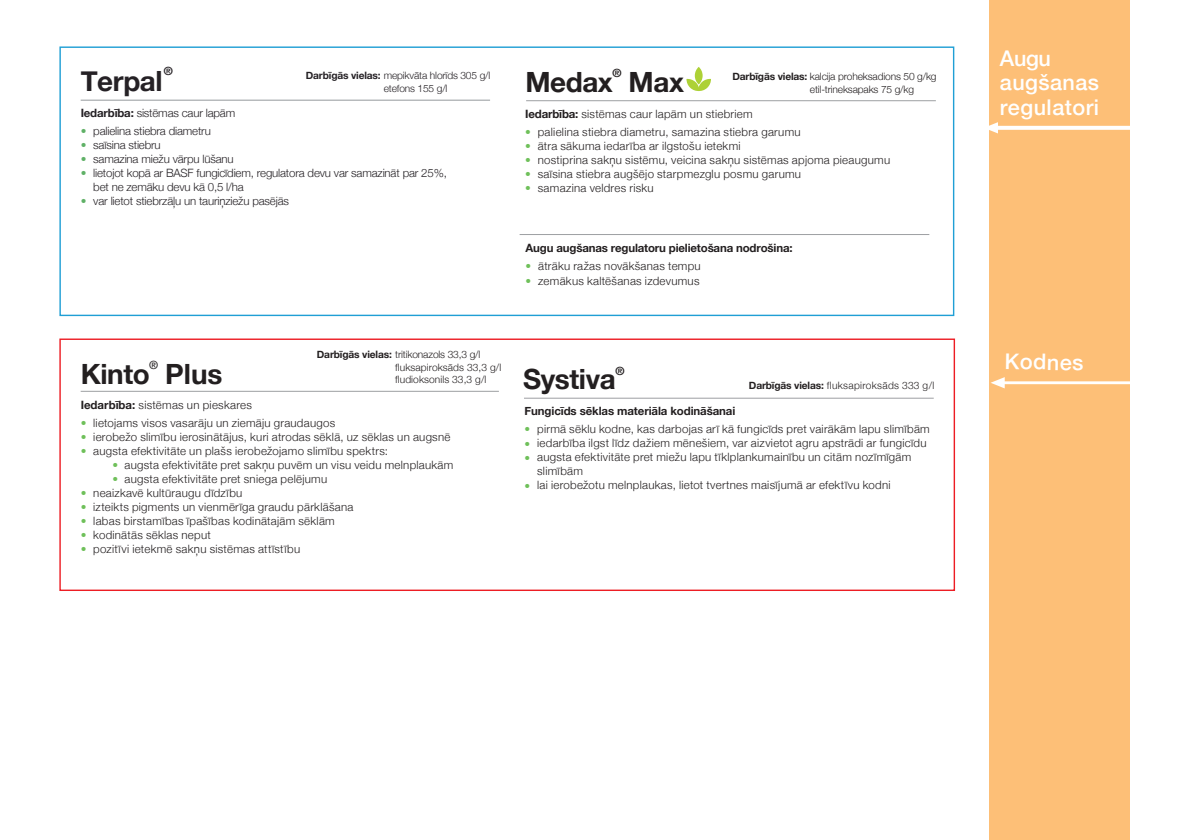
<style>
.page{position:relative;width:1191px;height:840px;background:#fff}
.page>*{position:absolute;margin:0;border:0;box-sizing:border-box;transform-origin:0 0}
.t1{font:700 27.8px "Helvetica Neue";letter-spacing:-.015em;color:#231f20}
.t2{font:700 27.8px "Helvetica Neue";letter-spacing:-.015em;color:#252125}
.t3{font:500 21.6px/24px "Helvetica Neue";letter-spacing:.02em;color:#fff}
.t4{font:300 11.4px/13.8px "Helvetica Neue";letter-spacing:.025em;color:#231f20}
.t5{font:300 11.4px/14px "Helvetica Neue";letter-spacing:-.015em;color:#252125}
.t6{font:700 11.4px "Helvetica Neue";letter-spacing:-.015em;color:#231f20}
.t7{font:300 11.4px/14px "Helvetica Neue";color:#6fc05a}
.t8{font:700 11.4px "Helvetica Neue";color:#252125}
.t9{font:500 11.4px "Helvetica Neue";color:#231f20}
.t10{font:300 10.2px/12.6px "Helvetica Neue";letter-spacing:.005em;color:#231f20}
.t11{font:300 10.2px "Helvetica Neue";letter-spacing:-.015em;color:#231f20}
.t12{font:300 10.2px/13px "Helvetica Neue";letter-spacing:-.015em;color:#252125}
.t13{font:300 10.2px "Helvetica Neue";letter-spacing:.03em;color:#231f20}
.s1{font-weight:700}
.s2{color:#60b167}
.s3{color:#6fc05a}
</style>
<div class="page">
<div style="left:989px;top:0;width:140px;height:839px;background:#fdbf77"></div>
<hr style="left:81px;top:100px;width:409px;height:1px;background:#95999c">
<svg style="left:998px;top:126px;width:132px;height:4px"></svg>
<svg style="left:989px;top:122px;width:9px;height:11px"></svg>
<hr style="left:1003px;top:381px;width:139px;height:3px;background:#fff">
<svg style="left:991px;top:377px;width:13px;height:11px"></svg>
<div style="left:59px;top:338px;width:896px;height:252px;border:1px solid #ed1d24"></div>
<hr style="left:81px;top:391px;width:418px;height:1px;background:#9d9fa2">
<hr style="left:524px;top:397px;width:409px;height:1px;background:#9d9fa2">
<hr style="left:519px;top:234px;width:410px;height:1px;background:#9d9fa2">
<svg style="left:686px;top:79px;width:25px;height:12px"></svg>
<div style="left:695px;top:67px;width:7px;height:17px;background:#add136;border-radius:50%"></div>
<hr style="left:526px;top:100px;width:410px;height:1px;background:#9d9fa2">
<h1 class="t2" style="left:81px;top:59px;width:83px">Terpal</h1>
<p class="t8" style="left:164px;top:62px;width:11px">®</p>
<p class="t5" style="left:81px;top:105px;width:156px"><span class="s1">Iedarbība:</span> sistēmas caur lapām</p>
<p class="t5" style="left:81px;top:123px;width:132px"><span class="s2">•</span> palielina stiebra diametru</p>
<p class="t5" style="left:81px;top:137px;width:82px"><span class="s2">•</span> saīsina stiebru</p>
<p class="t5" style="left:81px;top:151px;width:154px"><span class="s2">•</span> samazina miežu vārpu lūšanu</p>
<p class="t5" style="left:93px;top:165px;width:355px;text-indent:-13px"><span class="s2">•</span> lietojot kopā ar BASF fungicīdiem, regulatora devu var samazināt par 25%, bet ne zemāku devu kā 0,5 l/ha</p>
<p class="t5" style="left:81px;top:193px;width:210px"><span class="s2">•</span> var lietot stiebrzāļu un tauriņziežu pasējās</p>
<p class="t12" style="left:384px;top:68px;width:108px;text-indent:-78px"><span class="s1">Darbīgās vielas:</span> mepikvāta hlorīds 305 g/l etefons 155 g/l</p>
<p class="t6" style="left:612px;top:64px;width:11px">®</p>
<h1 class="t1" style="left:628px;top:60px;width:57px">Max</h1>
<h1 class="t1" style="left:525px;top:60px;width:89px">Medax</h1>
<p class="t11" style="left:732px;top:68px;width:206px"><span class="s1">Darbīgās vielas:</span> kalcija proheksadions 50 g/kg</p>
<p class="t11" style="left:810px;top:81px;width:106px">etil-trineksapaks 75 g/kg</p>
<p class="t4" style="left:525px;top:106px;width:229px"><span class="s1">Iedarbība:</span> sistēmas caur lapām un stiebriem</p>
<p class="t4" style="left:525px;top:124px;width:277px"><span class="s3">•</span> palielina stiebra diametru, samazina stiebra garumu</p>
<p class="t4" style="left:525px;top:138px;width:217px"><span class="s3">•</span> ātra sākuma iedarība ar ilgstošu ietekmi</p>
<p class="t4" style="left:525px;top:152px;width:366px"><span class="s3">•</span> nostiprina sakņu sistēmu, veicina sakņu sistēmas apjoma pieaugumu</p>
<p class="t4" style="left:525px;top:166px;width:277px"><span class="s3">•</span> saīsina stiebra augšējo starpmezglu posmu garumu</p>
<p class="t4" style="left:525px;top:180px;width:130px"><span class="s3">•</span> samazina veldres risku</p>
<h2 class="t3" style="left:1000px;top:45px;width:101px">Augu augšanas regulatori</h2>
<p class="t6" style="left:525px;top:239px;width:268px">Augu augšanas regulatoru pielietošana nodrošina:</p>
<p class="t4" style="left:525px;top:258px;width:177px"><span class="s3">•</span> ātrāku ražas novākšanas tempu</p>
<p class="t4" style="left:525px;top:272px;width:175px"><span class="s3">•</span> zemākus kaltēšanas izdevumus</p>
<p class="t10" style="left:395px;top:347px;width:107px;text-indent:-78px"><span class="s1">Darbīgās vielas:</span> tritikonazols 33,3 g/l fluksapiroksāds 33,3 g/l fludioksonils 33,3 g/l</p>
<p class="t9" style="left:149px;top:356px;width:11px">®</p>
<p class="t4" style="left:81px;top:396px;width:173px"><span class="s1">Iedarbība:</span> sistēmas un pieskares</p>
<p class="t4" style="left:81px;top:414px;width:256px"><span class="s3">•</span> lietojams visos vasarāju un ziemāju graudaugos</p>
<p class="t4" style="left:81px;top:428px;width:371px"><span class="s3">•</span> ierobežo slimību ierosinātājus, kuri atrodas sēklā, uz sēklas un augsnē</p>
<p class="t4" style="left:81px;top:442px;width:309px"><span class="s3">•</span> augsta efektivitāte un plašs ierobežojamo slimību spektrs:</p>
<p class="t4" style="left:112px;top:456px;width:342px"><span class="s3">•</span> augsta efektivitāte pret sakņu puvēm un visu veidu melnplaukām</p>
<p class="t4" style="left:112px;top:470px;width:216px"><span class="s3">•</span> augsta efektivitāte pret sniega pelējumu</p>
<p class="t4" style="left:81px;top:485px;width:163px"><span class="s3">•</span> neaizkavē kultūraugu dīdzību</p>
<p class="t4" style="left:81px;top:499px;width:274px"><span class="s3">•</span> izteikts pigments un vienmērīga graudu pārklāšana</p>
<p class="t4" style="left:81px;top:513px;width:256px"><span class="s3">•</span> labas birstamības īpašības kodinātajām sēklām</p>
<p class="t4" style="left:81px;top:527px;width:132px"><span class="s3">•</span> kodinātās sēklas neput</p>
<p class="t4" style="left:81px;top:540px;width:221px"><span class="s3">•</span> pozitīvi ietekmē sakņu sistēmas attīstību</p>
<h1 class="t1" style="left:81px;top:351px;width:143px">Kinto Plus</h1>
<p class="t6" style="left:615px;top:361px;width:11px">®</p>
<h1 class="t1" style="left:523px;top:357px;width:94px">Systiva</h1>
<p class="t13" style="left:749px;top:377px;width:187px"><span class="s1">Darbīgās vielas:</span> fluksapiroksāds 333 g/l</p>
<p class="t6" style="left:524px;top:402px;width:212px">Fungicīds sēklas materiāla kodināšanai</p>
<p class="t4" style="left:537px;top:421px;width:394px;text-indent:-13px"><span class="s3">•</span> pirmā sēklu kodne, kas darbojas arī kā fungicīds pret vairākām lapu slimībām iedarbība ilgst līdz dažiem mēnešiem, var aizvietot agru apstrādi ar fungicīdu augsta efektivitāte pret miežu lapu tīklplankumainību un citām nozīmīgām slimībām<br>lai ierobežotu melnplaukas, lietot tvertnes maisījumā ar efektīvu kodni</p>
<p class="t7" style="left:524px;top:435px;width:7px">• •</p>
<p class="t7" style="left:524px;top:478px;width:7px">•</p>
<h2 class="t3" style="left:1004px;top:347px;width:80px;rotate:1deg">Kodnes</h2>
</div>
